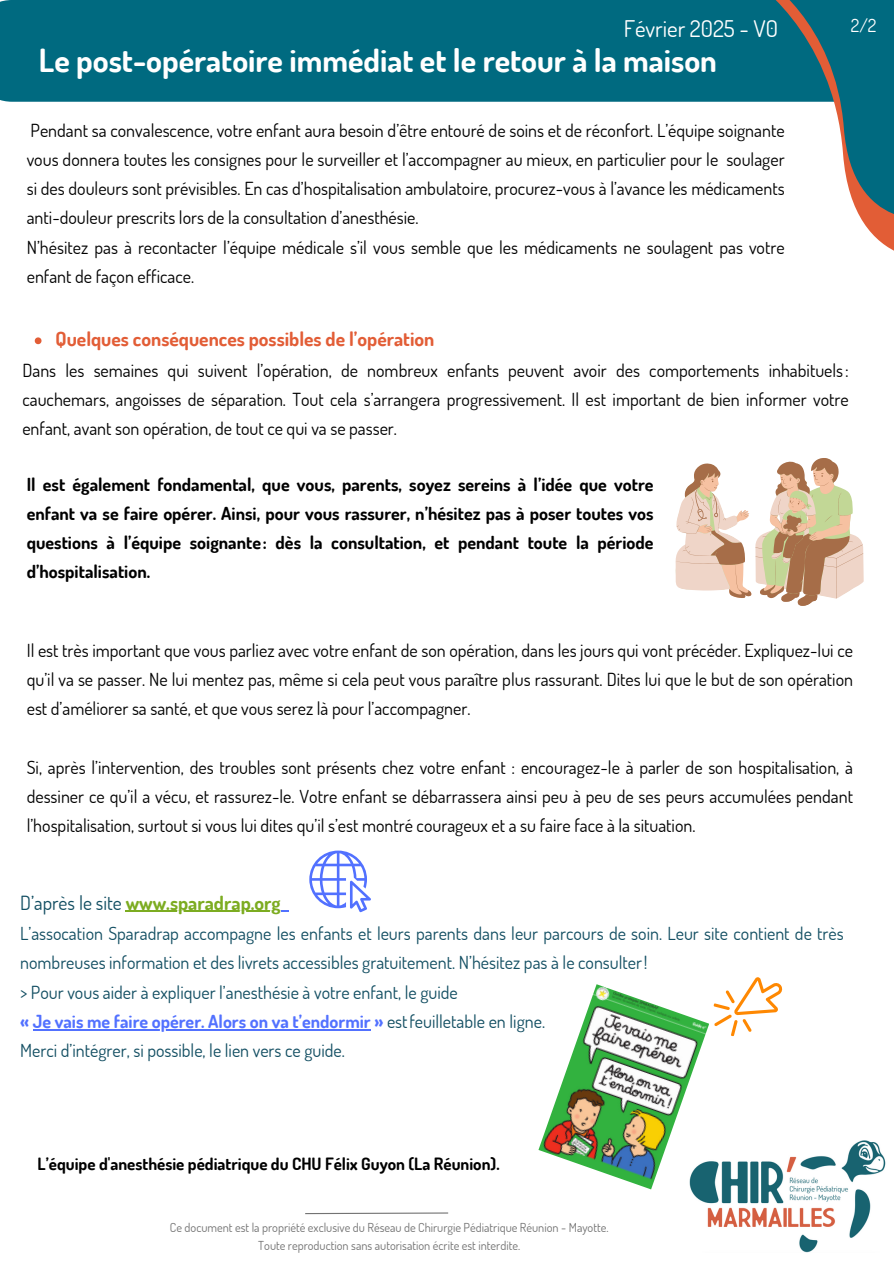
<style>
.page{position:relative;width:894px;height:1264px;background:#fff}
.page>*{position:absolute;margin:0;border:0;box-sizing:border-box;transform-origin:0 0}
.t1{font:700 31.95px "Dosis";color:#fff}
.t2{font:22.95px "Dosis";color:#fff}
.t3{font:700 19.5px "Dosis";color:#e25d36}
.t4{font:700 19.5px "Dosis";color:#7cac21}
.t5{font:18px/29.2px "Dosis";color:#000;text-align:justify}
.t6{font:18px/29.2px "Dosis";color:#124e62}
.t7{font:700 18px/29.2px "Dosis";color:#000;text-align:justify}
.t8{font:18px "Dosis";color:#fff}
.t9{font:700 16.95px "Dosis";color:#000}
.t10{font:12.3px "Dosis";color:#737373}
.s1{font-weight:400;color:#124e62}
.s2{font-weight:700;color:#5271ff}
</style>
<div class="page">
<div style="left:0;top:0;width:747px;height:102px;background:#006a80"></div>
<svg style="left:747px;top:0;width:146px;height:250px"></svg>
<img style="left:691px;top:1140px;width:195px;height:112px">
<svg style="left:305px;top:1212px;width:144px;height:2px"></svg>
<svg style="left:675px;top:458px;width:188px;height:147px"></svg>
<svg style="left:309px;top:850px;width:62px;height:62px"></svg>
<img style="left:538px;top:984px;width:171px;height:205px">
<svg style="left:713px;top:977px;width:70px;height:59px"></svg>
<svg style="left:35px;top:337px;width:6px;height:7px"></svg>
<hr style="left:126px;top:910px;width:155px;height:1px;background:#7cac21">
<hr style="left:33px;top:1028px;width:337px;height:2px;background:#5271ff">
<h1 class="t2" style="left:623px;top:14px;width:156px">Février 2025 - V0</h1>
<h2 class="t1" style="left:39px;top:40px;width:679px">Le post-opératoire immédiat et le retour à la maison</h2>
<h3 class="t5" style="left:27px;top:115px;width:759px;text-align:left">Pendant sa convalescence, votre enfant aura besoin d’être entouré de soins et de réconfort. L’équipe soignante vous donnera toutes les consignes pour le surveiller et l’accompagner au mieux, en particulier pour le soulager si des douleurs sont prévisibles. En cas d’hospitalisation ambulatoire, procurez-vous à l’avance les médicaments anti-douleur prescrits lors de la consultation d’anesthésie.<br>N’hésitez pas à recontacter l’équipe médicale s’il vous semble que les médicaments ne soulagent pas votre enfant de façon efficace.</h3>
<h4 class="t8" style="left:850px;top:14px;width:27px">2/2</h4>
<h4 class="t3" style="left:55px;top:326px;width:380px">Quelques conséquences possibles de l’opération</h4>
<p class="t5" style="left:22px;top:355px;width:827px">Dans les semaines qui suivent l’opération, de nombreux enfants peuvent avoir des comportements inhabituels: cauchemars, angoisses de séparation. Tout cela s’arrangera progressivement. Il est important de bien informer votre enfant, avant son opération, de tout ce qui va se passer.</p>
<h4 class="t7" style="left:27px;top:469px;width:628px">Il est également fondamental, que vous, parents, soyez sereins à l’idée que votre enfant va se faire opérer. Ainsi, pour vous rassurer, n’hésitez pas à poser toutes vos questions à l’équipe soignante: dès la consultation, et pendant toute la période d’hospitalisation.</h4>
<p class="t5" style="left:27px;top:635px;width:827px">Il est très important que vous parliez avec votre enfant de son opération, dans les jours qui vont précéder. Expliquez-lui ce qu’il va se passer. Ne lui mentez pas, même si cela peut vous paraître plus rassurant. Dites lui que le but de son opération est d’améliorer sa santé, et que vous serez là pour l’accompagner.</p>
<h4 class="t5" style="left:27px;top:752px;width:827px">Si, après l’intervention, des troubles sont présents chez votre enfant : encouragez-le à parler de son hospitalisation, à dessiner ce qu’il a vécu, et rassurez-le. Votre enfant se débarrassera ainsi peu à peu de ses peurs accumulées pendant l’hospitalisation, surtout si vous lui dites qu’il s’est montré courageux et a su faire face à la situation.</h4>
<h4 class="t4" style="left:20px;top:889px;width:262px"><span class="s1">D’après le site</span> www.sparadrap.org</h4>
<p class="t6" style="left:20px;top:918px;width:824px">L’assocation Sparadrap accompagne les enfants et leurs parents dans leur parcours de soin. Leur site contient de très nombreuses information et des livrets accessibles gratuitement. N’hésitez pas à le consulter!<br>&gt; Pour vous aider à expliquer l’anesthésie à votre enfant, le guide<br><span class="s2">« Je vais me faire opérer. Alors on va t’endormir »</span> estfeuilletable en ligne.</p>
<h4 class="t6" style="left:20px;top:1035px;width:326px">Merci d’intégrer, si possible, le lien vers ce guide.</h4>
<p class="t9" style="left:38px;top:1152px;width:463px">L’équipe d'anesthésie pédiatrique du CHU Félix Guyon (La Réunion).</p>
<p class="t10" style="left:170px;top:1219px;width:440px">Ce document est la propriété exclusive du Réseau de Chirurgie Pédiatrique Réunion - Mayotte.</p>
<p class="t10" style="left:258px;top:1237px;width:263px">Toute reproduction sans autorisation écrite est interdite.</p>
</div>
